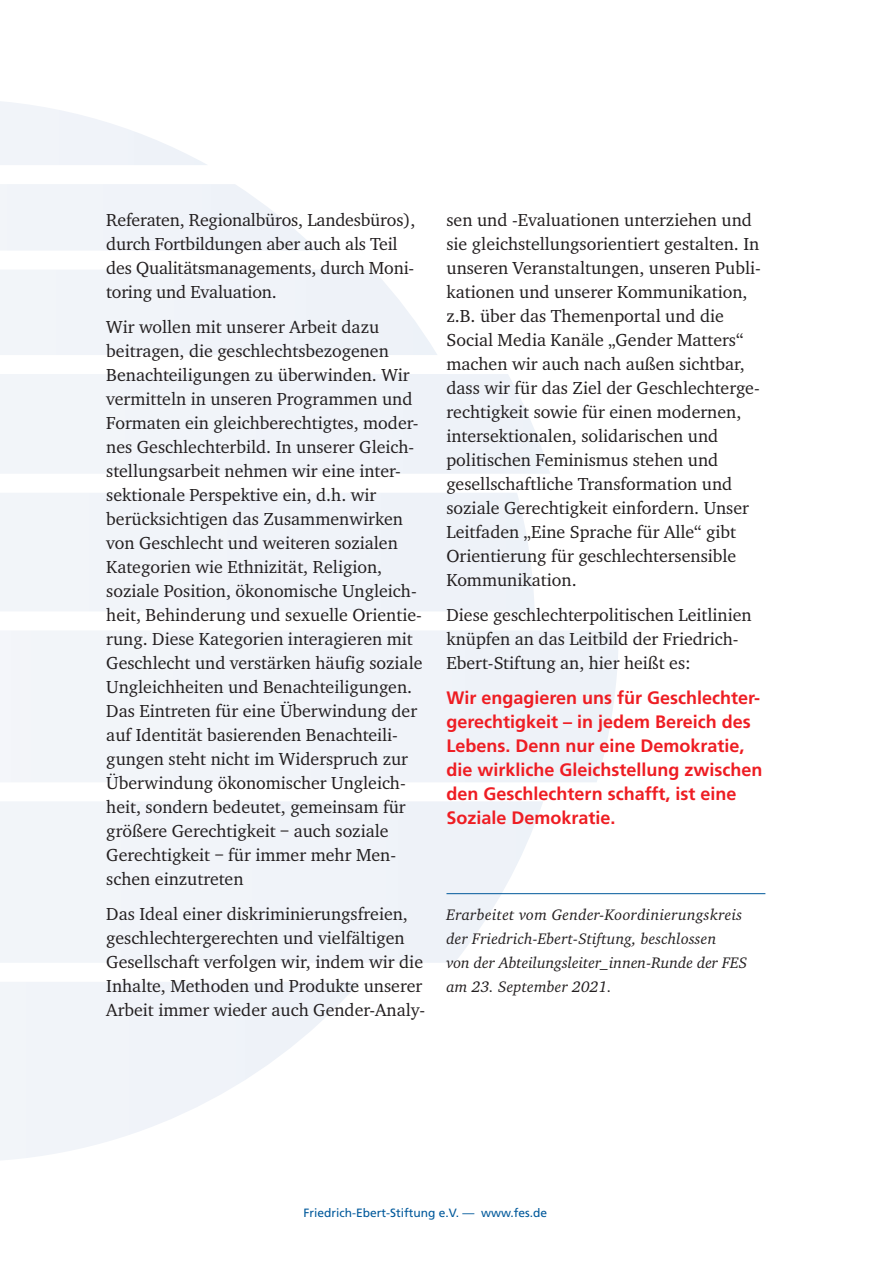
<style>
.page{position:relative;width:893px;height:1263px;background:#fff}
.page>*{position:absolute;margin:0;border:0;box-sizing:border-box;transform-origin:0 0}
.t1{font:18px/24px "Charter EF";color:#231f20}
.t2{font:700 18px/24px "Frutiger";color:#ee1d23}
.t3{font:italic 15.75px/24px "Charter EF";letter-spacing:.01em;color:#231f20}
.t4{font:12px "Frutiger";color:#00599b}
</style>
<div class="page">
<div style="left:0;top:270px;width:437px;height:85px;background:#f0f3f9"></div>
<div style="left:0;top:374px;width:550px;height:100px;background:#f1f4f9"></div>
<svg style="left:0;top:982px;width:360px;height:178px"></svg>
<svg style="left:0;top:184px;width:317px;height:67px"></svg>
<svg style="left:0;top:101px;width:207px;height:64px"></svg>
<div style="left:0;top:493px;width:535px;height:118px;background:#f0f3f9"></div>
<div style="left:0;top:630px;width:619px;height:152px;background:#f1f4f9"></div>
<div style="left:0;top:801px;width:543px;height:162px;background:#f1f4f9"></div>
<hr style="left:446px;top:893px;width:319px;height:1px;background:#00599b">
<p class="t1" style="left:106px;top:207px;width:311px">Referaten, Regionalbüros, Landesbüros), durch Fortbildungen aber auch als Teil des Qualitätsmanagements, durch Moni&shy;toring und Evaluation.</p>
<p class="t1" style="left:106px;top:315px;width:318px">Wir wollen mit unserer Arbeit dazu beitragen, die geschlechtsbezogenen Benachteiligungen zu überwinden. Wir vermitteln in unseren Programmen und Formaten ein gleichberechtigtes, moder&shy;nes Geschlechterbild. In unserer Gleich&shy;stellungsarbeit nehmen wir eine inter&shy;sektionale Perspektive ein, d.h. wir berücksichtigen das Zusammenwirken von Geschlecht und weiteren sozialen Kategorien wie Ethnizität, Religion, soziale Position, ökonomische Ungleich&shy;heit, Behinderung und sexuelle Orientie&shy;rung. Diese Kategorien interagieren mit Geschlecht und verstärken häufig soziale Ungleichheiten und Benachteiligungen.<br>Das Eintreten für eine Überwindung der auf Identität basierenden Benachteili&shy;gungen steht nicht im Widerspruch zur Überwindung ökonomischer Ungleich&shy;heit, sondern bedeutet, gemeinsam für größere Gerechtigkeit – auch soziale Gerechtigkeit – für immer mehr Men&shy;schen einzutreten</p>
<p class="t1" style="left:106px;top:902px;width:320px">Das Ideal einer diskriminierungsfreien, geschlechtergerechten und vielfältigen Gesellschaft verfolgen wir, indem wir die Inhalte, Methoden und Produkte unserer Arbeit immer wieder auch Gender-Analy-</p>
<p class="t1" style="left:446px;top:207px;width:316px">sen und -Evaluationen unterziehen und sie gleichstellungsorientiert gestalten. In unseren Veranstaltungen, unseren Publi&shy;kationen und unserer Kommunikation, z.B. über das Themenportal und die Social Media Kanäle „Gender Matters“ machen wir auch nach außen sichtbar, dass wir für das Ziel der Geschlechterge&shy;rechtigkeit sowie für einen modernen, intersektionalen, solidarischen und politischen Feminismus stehen und gesellschaftliche Transformation und soziale Gerechtigkeit einfordern. Unser Leitfaden „Eine Sprache für Alle“ gibt Orientierung für geschlechtersensible Kommunikation.</p>
<p class="t1" style="left:446px;top:603px;width:307px">Diese geschlechterpolitischen Leitlinien knüpfen an das Leitbild der Friedrich-<br>Ebert-Stiftung an, hier heißt es:</p>
<p class="t2" style="left:446px;top:686px;width:318px">Wir engagieren uns für Geschlechter&shy;gerechtigkeit – in jedem Bereich des Lebens. Denn nur eine Demokratie, die wirkliche Gleichstellung zwischen den Geschlechtern schafft, ist eine Soziale Demokratie.</p>
<p class="t3" style="left:446px;top:902px;width:302px">Erarbeitet vom Gender-Koordinierungskreis der Friedrich-Ebert-Stiftung, beschlossen<br>von der Abteilungsleiter_innen-Runde der FES am 23. September 2021.</p>
<p class="t4" style="left:303px;top:1206px;width:245px">Friedrich-Ebert-Stiftung e.V. — www.fes.de</p>
</div>
